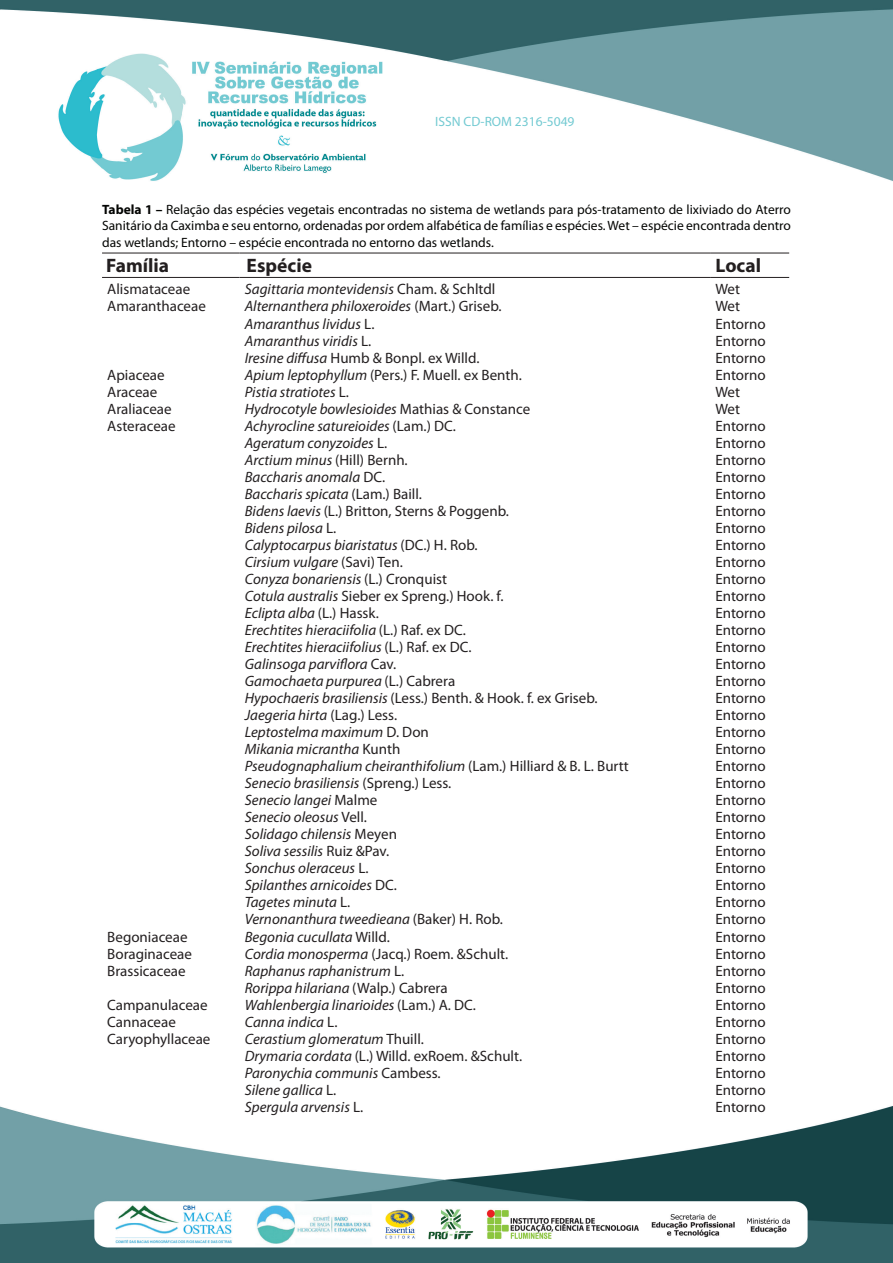
<style>
.page{position:relative;width:893px;height:1263px;background:#fff}
.page>*{position:absolute;margin:0;border:0;box-sizing:border-box;transform-origin:0 0}
.t1{font:700 19.5px "Myriad Pro";color:#231f20}
.t2{font:italic 15px "Myriad Pro";color:#231f20}
.t3{font:15px "Myriad Pro";color:#231f20}
.t4{font:13.5px/16.2px "Myriad Pro";color:#040503;text-align:justify}
.t5{font:13.5px "Myriad Pro";color:#73cad2}
.s1{font-weight:700}
.s2{font-style:normal}
.s3{font-style:italic}
</style>
<div class="page">
<img style="left:0;top:1106px;width:893px;height:157px">
<img style="left:0;top:0;width:893px;height:181px">
<hr style="left:102px;top:253px;width:138px;height:1px;background:#231f20">
<hr style="left:240px;top:253px;width:470px;height:1px;background:#231f20">
<hr style="left:710px;top:253px;width:79px;height:1px;background:#231f20">
<hr style="left:102px;top:277px;width:138px;height:1px;background:#231f20">
<hr style="left:240px;top:277px;width:470px;height:1px;background:#231f20">
<hr style="left:710px;top:277px;width:79px;height:1px;background:#231f20">
<p class="t5" style="left:435px;top:113px;width:141px">ISSN CD-ROM 2316-5049</p>
<p class="t4" style="left:102px;top:201px;width:690px"><span class="s1">Tabela 1 –</span> Relação das espécies vegetais encontradas no sistema de wetlands para pós-tratamento de lixiviado do Aterro Sanitário da Caximba e seu entorno, ordenadas por ordem alfabética de famílias e espécies. Wet – espécie encontrada dentro das wetlands; Entorno – espécie encontrada no entorno das wetlands.</p>
<p class="t3" style="left:107px;top:280px;width:84px">Alismataceae</p>
<p class="t2" style="left:245px;top:280px;width:252px">Sagittaria montevidensis <span class="s2">Cham. &amp; Schltdl</span></p>
<p class="t3" style="left:715px;top:280px;width:26px">Wet</p>
<p class="t3" style="left:107px;top:297px;width:100px">Amaranthaceae</p>
<p class="t2" style="left:245px;top:297px;width:258px">Alternanthera philoxeroides <span class="s2">(Mart.) Griseb.</span></p>
<p class="t3" style="left:715px;top:297px;width:26px">Wet</p>
<p class="t2" style="left:245px;top:314px;width:131px">Amaranthus lividus <span class="s2">L.</span></p>
<p class="t3" style="left:715px;top:314px;width:52px">Entorno</p>
<p class="t2" style="left:245px;top:331px;width:128px">Amaranthus viridis <span class="s2">L.</span></p>
<p class="t3" style="left:715px;top:331px;width:52px">Entorno</p>
<p class="t3" style="left:245px;top:348px;width:236px"><span class="s3">Iresine diffusa</span> Humb &amp; Bonpl. ex Willd.</p>
<p class="t3" style="left:715px;top:348px;width:52px">Entorno</p>
<p class="t3" style="left:107px;top:365px;width:59px">Apiaceae</p>
<p class="t3" style="left:245px;top:365px;width:279px"><span class="s3">Apium leptophyllum</span> (Pers.) F. Muell. ex Benth.</p>
<p class="t3" style="left:715px;top:365px;width:52px">Entorno</p>
<p class="t3" style="left:107px;top:382px;width:52px">Araceae</p>
<p class="t2" style="left:245px;top:382px;width:106px">Pistia stratiotes <span class="s2">L.</span></p>
<p class="t3" style="left:715px;top:382px;width:26px">Wet</p>
<p class="t3" style="left:107px;top:399px;width:66px">Araliaceae</p>
<p class="t2" style="left:245px;top:399px;width:287px">Hydrocotyle bowlesioides <span class="s2">Mathias &amp; Constance</span></p>
<p class="t3" style="left:715px;top:399px;width:26px">Wet</p>
<p class="t3" style="left:107px;top:416px;width:70px">Asteraceae</p>
<p class="t2" style="left:245px;top:416px;width:213px">Achyrocline satureioides <span class="s2">(Lam.) DC.</span></p>
<p class="t3" style="left:715px;top:416px;width:52px">Entorno</p>
<p class="t2" style="left:245px;top:433px;width:144px">Ageratum conyzoides <span class="s2">L.</span></p>
<p class="t3" style="left:715px;top:433px;width:52px">Entorno</p>
<p class="t2" style="left:245px;top:450px;width:164px">Arctium minus <span class="s2">(Hill) Bernh.</span></p>
<p class="t3" style="left:715px;top:450px;width:52px">Entorno</p>
<p class="t2" style="left:245px;top:467px;width:142px">Baccharis anomala <span class="s2">DC.</span></p>
<p class="t3" style="left:715px;top:467px;width:52px">Entorno</p>
<p class="t2" style="left:245px;top:484px;width:179px">Baccharis spicata <span class="s2">(Lam.) Baill.</span></p>
<p class="t3" style="left:715px;top:484px;width:52px">Entorno</p>
<p class="t3" style="left:245px;top:501px;width:266px"><span class="s3">Bidens laevis</span> (L.) Britton, Sterns &amp; Poggenb.</p>
<p class="t3" style="left:715px;top:501px;width:52px">Entorno</p>
<p class="t2" style="left:245px;top:518px;width:93px">Bidens pilosa <span class="s2">L.</span></p>
<p class="t3" style="left:715px;top:519px;width:52px">Entorno</p>
<p class="t2" style="left:245px;top:536px;width:234px">Calyptocarpus biaristatus <span class="s2">(DC.) H. Rob.</span></p>
<p class="t3" style="left:715px;top:536px;width:52px">Entorno</p>
<p class="t2" style="left:245px;top:553px;width:160px">Cirsium vulgare <span class="s2">(Savi) Ten.</span></p>
<p class="t3" style="left:715px;top:553px;width:52px">Entorno</p>
<p class="t2" style="left:245px;top:570px;width:204px">Conyza bonariensis <span class="s2">(L.) Cronquist</span></p>
<p class="t3" style="left:715px;top:570px;width:52px">Entorno</p>
<p class="t3" style="left:245px;top:587px;width:260px"><span class="s3">Cotula australis</span> Sieber ex Spreng.) Hook. f.</p>
<p class="t3" style="left:715px;top:587px;width:52px">Entorno</p>
<p class="t2" style="left:245px;top:604px;width:136px">Eclipta alba <span class="s2">(L.) Hassk.</span></p>
<p class="t3" style="left:715px;top:604px;width:52px">Entorno</p>
<p class="t2" style="left:245px;top:621px;width:223px">Erechtites hieraciifolia <span class="s2">(L.) Raf. ex DC.</span></p>
<p class="t3" style="left:715px;top:621px;width:52px">Entorno</p>
<p class="t2" style="left:245px;top:638px;width:228px">Erechtites hieraciifolius <span class="s2">(L.) Raf. ex DC.</span></p>
<p class="t3" style="left:715px;top:638px;width:52px">Entorno</p>
<p class="t2" style="left:245px;top:655px;width:153px">Galinsoga parviflora <span class="s2">Cav.</span></p>
<p class="t3" style="left:715px;top:655px;width:52px">Entorno</p>
<p class="t2" style="left:245px;top:672px;width:212px">Gamochaeta purpurea <span class="s2">(L.) Cabrera</span></p>
<p class="t3" style="left:715px;top:672px;width:52px">Entorno</p>
<p class="t3" style="left:245px;top:689px;width:354px"><span class="s3">Hypochaeris brasiliensis</span> (Less.) Benth. &amp; Hook. f. ex Griseb.</p>
<p class="t3" style="left:715px;top:689px;width:52px">Entorno</p>
<p class="t2" style="left:245px;top:706px;width:154px">Jaegeria hirta <span class="s2">(Lag.) Less.</span></p>
<p class="t3" style="left:715px;top:706px;width:52px">Entorno</p>
<p class="t2" style="left:245px;top:723px;width:186px">Leptostelma maximum <span class="s2">D. Don</span></p>
<p class="t3" style="left:715px;top:723px;width:52px">Entorno</p>
<p class="t2" style="left:245px;top:740px;width:157px">Mikania micrantha <span class="s2">Kunth</span></p>
<p class="t3" style="left:715px;top:740px;width:52px">Entorno</p>
<p class="t2" style="left:245px;top:757px;width:386px">Pseudognaphalium cheiranthifolium <span class="s2">(Lam.) Hilliard &amp; B. L. Burtt</span></p>
<p class="t3" style="left:715px;top:757px;width:52px">Entorno</p>
<p class="t2" style="left:245px;top:774px;width:208px">Senecio brasiliensis <span class="s2">(Spreng.) Less.</span></p>
<p class="t3" style="left:715px;top:774px;width:52px">Entorno</p>
<p class="t2" style="left:245px;top:791px;width:134px">Senecio langei <span class="s2">Malme</span></p>
<p class="t3" style="left:715px;top:791px;width:52px">Entorno</p>
<p class="t2" style="left:245px;top:808px;width:124px">Senecio oleosus <span class="s2">Vell.</span></p>
<p class="t3" style="left:715px;top:808px;width:52px">Entorno</p>
<p class="t2" style="left:245px;top:825px;width:154px">Solidago chilensis <span class="s2">Meyen</span></p>
<p class="t3" style="left:715px;top:825px;width:52px">Entorno</p>
<p class="t2" style="left:245px;top:842px;width:146px">Soliva sessilis <span class="s2">Ruiz &amp;Pav.</span></p>
<p class="t3" style="left:715px;top:842px;width:52px">Entorno</p>
<p class="t2" style="left:245px;top:859px;width:125px">Sonchus oleraceus <span class="s2">L.</span></p>
<p class="t3" style="left:715px;top:859px;width:52px">Entorno</p>
<p class="t2" style="left:245px;top:876px;width:154px">Spilanthes arnicoides <span class="s2">DC.</span></p>
<p class="t3" style="left:715px;top:876px;width:52px">Entorno</p>
<p class="t2" style="left:245px;top:893px;width:107px">Tagetes minuta <span class="s2">L.</span></p>
<p class="t3" style="left:715px;top:893px;width:52px">Entorno</p>
<p class="t2" style="left:245px;top:910px;width:260px">Vernonanthura tweedieana <span class="s2">(Baker) H. Rob.</span></p>
<p class="t3" style="left:715px;top:910px;width:52px">Entorno</p>
<p class="t3" style="left:107px;top:927px;width:82px">Begoniaceae</p>
<p class="t2" style="left:245px;top:927px;width:147px">Begonia cucullata <span class="s2">Willd.</span></p>
<p class="t3" style="left:715px;top:927px;width:52px">Entorno</p>
<p class="t3" style="left:107px;top:944px;width:86px">Boraginaceae</p>
<p class="t3" style="left:245px;top:944px;width:265px"><span class="s3">Cordia monosperma</span> (Jacq.) Roem. &amp;Schult.</p>
<p class="t3" style="left:715px;top:944px;width:52px">Entorno</p>
<p class="t3" style="left:107px;top:961px;width:80px">Brassicaceae</p>
<p class="t2" style="left:245px;top:961px;width:161px">Raphanus raphanistrum <span class="s2">L.</span></p>
<p class="t3" style="left:715px;top:961px;width:52px">Entorno</p>
<p class="t2" style="left:245px;top:978px;width:204px">Rorippa hilariana <span class="s2">(Walp.) Cabrera</span></p>
<p class="t3" style="left:715px;top:978px;width:52px">Entorno</p>
<p class="t3" style="left:107px;top:995px;width:102px">Campanulaceae</p>
<p class="t2" style="left:245px;top:995px;width:233px">Wahlenbergia linarioides <span class="s2">(Lam.) A. DC.</span></p>
<p class="t3" style="left:715px;top:995px;width:52px">Entorno</p>
<p class="t3" style="left:107px;top:1012px;width:70px">Cannaceae</p>
<p class="t2" style="left:245px;top:1012px;width:94px">Canna indica <span class="s2">L.</span></p>
<p class="t3" style="left:715px;top:1012px;width:52px">Entorno</p>
<p class="t3" style="left:107px;top:1029px;width:105px">Caryophyllaceae</p>
<p class="t2" style="left:245px;top:1029px;width:181px">Cerastium glomeratum <span class="s2">Thuill.</span></p>
<p class="t3" style="left:715px;top:1029px;width:52px">Entorno</p>
<p class="t3" style="left:245px;top:1046px;width:279px"><span class="s3">Drymaria cordata</span> (L.) Willd. exRoem. &amp;Schult.</p>
<p class="t3" style="left:715px;top:1046px;width:52px">Entorno</p>
<p class="t2" style="left:245px;top:1063px;width:197px">Paronychia communis <span class="s2">Cambess.</span></p>
<p class="t3" style="left:715px;top:1063px;width:52px">Entorno</p>
<p class="t2" style="left:245px;top:1080px;width:93px">Silene gallica <span class="s2">L.</span></p>
<p class="t3" style="left:715px;top:1080px;width:52px">Entorno</p>
<p class="t2" style="left:245px;top:1097px;width:120px">Spergula arvensis <span class="s2">L.</span></p>
<p class="t3" style="left:715px;top:1097px;width:52px">Entorno</p>
<h1 class="t1" style="left:106px;top:253px;width:64px">Família</h1>
<h1 class="t1" style="left:247px;top:253px;width:67px">Espécie</h1>
<h1 class="t1" style="left:715px;top:253px;width:47px">Local</h1>
</div>
